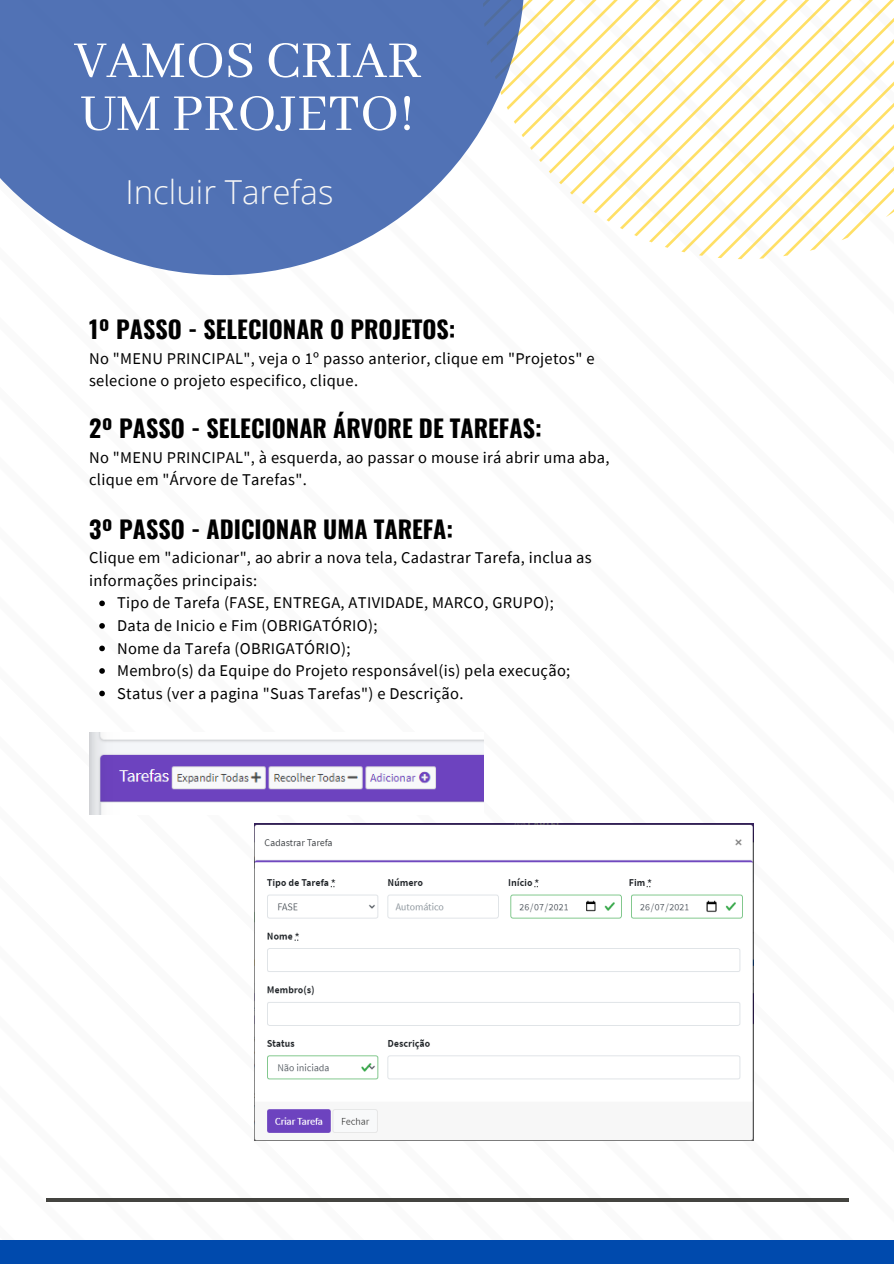
<style>
.page{position:relative;width:894px;height:1264px;background:#fff}
.page>*{position:absolute;margin:0;border:0;box-sizing:border-box;transform-origin:0 0}
.t1{font:57px/52.9px "Abhaya Libre";color:#fff}
.t2{font:300 33px "Open Sans";color:#f6f6f6}
.t3{font:700 24px "Oswald";color:#000}
.t4{font:16.5px/22.5px "Source Sans Pro";letter-spacing:.02em;color:#000}
</style>
<div class="page">
<svg style="left:524px;top:0;width:369px;height:259px"></svg>
<svg style="left:0;top:0;width:524px;height:275px;fill:#5172b5"></svg>
<img style="left:89px;top:733px;width:394px;height:81px">
<img style="left:254px;top:823px;width:499px;height:317px">
<svg style="left:99px;top:600px;width:6px;height:6px"></svg>
<svg style="left:99px;top:623px;width:6px;height:5px"></svg>
<svg style="left:99px;top:645px;width:6px;height:6px"></svg>
<svg style="left:99px;top:668px;width:6px;height:5px"></svg>
<svg style="left:99px;top:690px;width:6px;height:6px"></svg>
<hr style="left:46px;top:1198px;width:802px;height:3px;background:#444440">
<div style="left:0;top:1240px;width:893px;height:23px;background:#004aad"></div>
<p class="t1" style="left:74px;top:36px;width:348px">VAMOS CRIAR<br>UM PROJETO!</p>
<p class="t2" style="left:125px;top:169px;width:209px">Incluir Tarefas</p>
<p class="t3" style="left:89px;top:310px;width:368px">1º PASSO - SELECIONAR O PROJETOS:</p>
<p class="t4" style="left:89px;top:346px;width:506px">No "MENU PRINCIPAL", veja o 1º passo anterior, clique em "Projetos" e selecione o projeto especifico, clique.</p>
<p class="t3" style="left:89px;top:409px;width:454px">2º PASSO - SELECIONAR ÁRVORE DE TAREFAS:</p>
<p class="t4" style="left:89px;top:445px;width:522px">No "MENU PRINCIPAL", à esquerda, ao passar o mouse irá abrir uma aba, clique em "Árvore de Tarefas".</p>
<p class="t3" style="left:89px;top:510px;width:365px">3º PASSO - ADICIONAR UMA TAREFA:</p>
<p class="t4" style="left:89px;top:546px;width:504px">Clique em "adicionar", ao abrir a nova tela, Cadastrar Tarefa, inclua as informações principais:</p>
<p class="t4" style="left:117px;top:591px;width:438px">Tipo de Tarefa (FASE, ENTREGA, ATIVIDADE, MARCO, GRUPO);</p>
<p class="t4" style="left:117px;top:614px;width:262px">Data de Inicio e Fim (OBRIGATÓRIO);</p>
<p class="t4" style="left:117px;top:636px;width:235px">Nome da Tarefa (OBRIGATÓRIO);</p>
<p class="t4" style="left:117px;top:659px;width:454px">Membro(s) da Equipe do Projeto responsável(is) pela execução;</p>
<p class="t4" style="left:117px;top:681px;width:348px">Status (ver a pagina "Suas Tarefas") e Descrição.</p>
</div>
